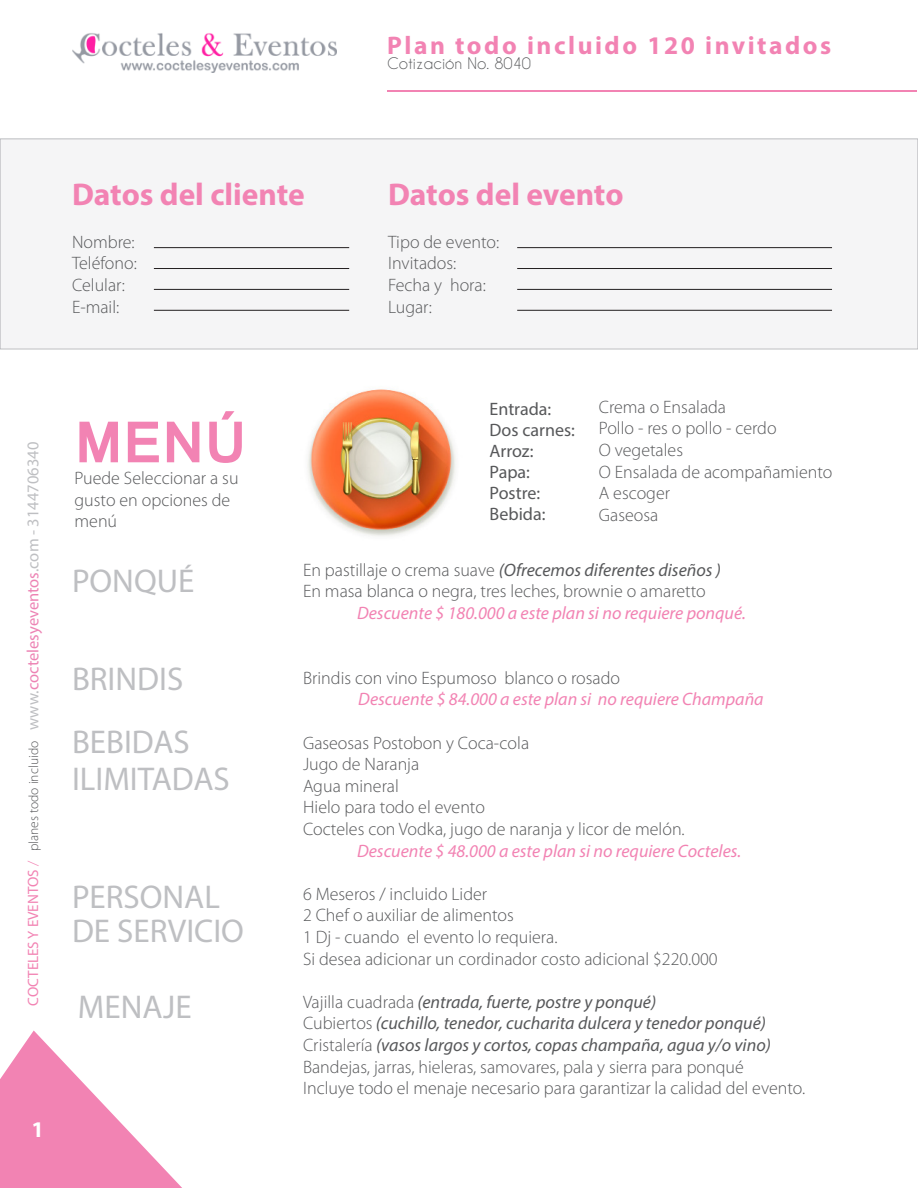
<style>
.page{position:relative;width:918px;height:1188px;background:#fff}
.page>*{position:absolute;margin:0;border:0;box-sizing:border-box;transform-origin:0 0}
.texto{font:700 63px "Latha";color:#f283b3}
.texto-2{font:33px/34.2px "Myriad Pro";color:#bebfc2}
.texto-3{font:700 31.5px "Myriad Pro";color:#f283b3}
.t1{font:700 25.5px "Myriad Pro";letter-spacing:.1em;color:#f283b3}
.t2{font:700 22.5px "Myriad Pro";color:#fff}
.texto-4{font:300 18px/21.6px "Myriad Pro";color:#57585a}
.texto-5{font:italic 18px "Myriad Pro";color:#57585a}
.texto-6{font:italic 18px "Myriad Pro";color:#f283b3}
.texto_regular{font:18px/21px "Myriad Pro";color:#57585a}
.t3{font:16.5px "Myriad Pro";color:#bebfc2}
.t4{font:15px "Caviar Dreams";color:#57585a}
.s1{font-size:15px;color:#f283b3}
.s2{font-weight:300;font-size:15px;color:#f283b3}
.s3{font-weight:300;font-size:13.5px;color:#57585a}
.s4{color:#ed83b4}
.s5{font-weight:300;font-style:normal}
</style>
<div class="page">
<img style="left:72px;top:33px;width:265px;height:40px">
<svg style="left:0;top:1030px;width:182px;height:158px"></svg>
<hr style="left:388px;top:91px;width:529px;height:1px;background:#f283b3">
<div style="left:0;top:139px;width:918px;height:210px;background:#f5f5f6"></div>
<div style="left:0;top:139px;width:918px;height:210px;border:1px solid #bebfc2"></div>
<hr style="left:154px;top:247px;width:195px;height:1px;background:#231f20">
<hr style="left:517px;top:247px;width:315px;height:1px;background:#231f20">
<hr style="left:154px;top:268px;width:195px;height:1px;background:#231f20">
<hr style="left:517px;top:268px;width:315px;height:1px;background:#231f20">
<hr style="left:154px;top:289px;width:195px;height:1px;background:#231f20">
<hr style="left:517px;top:289px;width:315px;height:1px;background:#231f20">
<hr style="left:154px;top:310px;width:195px;height:1px;background:#231f20">
<hr style="left:517px;top:310px;width:315px;height:1px;background:#231f20">
<img style="left:307px;top:389px;width:149px;height:147px">
<h3 class="t1" style="left:387px;top:29px;width:446px">Plan todo incluido 120 invitados</h3>
<p class="t4" style="left:387px;top:55px;width:146px">Cotización No. 8040</p>
<p class="texto-3" style="left:72px;top:173px;width:234px">Datos del cliente</p>
<p class="texto-4" style="left:72px;top:231px;width:64px">Nombre:</p>
<p class="texto-4" style="left:72px;top:252px;width:66px">Teléfono:</p>
<p class="texto-4" style="left:72px;top:274px;width:55px">Celular:</p>
<p class="texto-4" style="left:72px;top:296px;width:49px">E-mail:</p>
<p class="texto-3" style="left:388px;top:173px;width:237px">Datos del evento</p>
<p class="texto-4" style="left:388px;top:231px;width:113px">Tipo de evento:</p>
<p class="texto-4" style="left:388px;top:252px;width:70px">Invitados:</p>
<p class="texto-4" style="left:388px;top:274px;width:99px">Fecha y hora:</p>
<p class="texto-4" style="left:388px;top:296px;width:46px">Lugar:</p>
<p class="t3" style="left:23px;top:1006px;width:565px;rotate:-90deg"><span class="s1">COCTELES Y EVENTOS</span> <span class="s2">/</span> <span class="s3">planes todo incluido</span> www.<span class="s4">coctelesyeventos</span>.com - 3144706340</p>
<p class="texto" style="left:75px;top:392px;width:174px">MENÚ</p>
<p class="texto-4" style="left:75px;top:467px;width:166px">Puede Seleccionar a su gusto en opciones de menú</p>
<p class="texto-2" style="left:72px;top:563px;width:124px">PONQUÉ</p>
<p class="texto-2" style="left:72px;top:662px;width:113px">BRINDIS</p>
<p class="texto-2" style="left:72px;top:724px;width:119px">BEBIDAS</p>
<p class="texto-2" style="left:72px;top:761px;width:159px">ILIMITADAS</p>
<p class="texto-2" style="left:72px;top:880px;width:174px">PERSONAL<br>DE SERVICIO</p>
<p class="texto-2" style="left:78px;top:989px;width:115px">MENAJE</p>
<p class="t2" style="left:32px;top:1115px;width:14px">1</p>
<p class="texto_regular" style="left:490px;top:398px;width:63px">Entrada:</p>
<p class="texto_regular" style="left:490px;top:419px;width:87px">Dos carnes:<br>Arroz:</p>
<p class="texto_regular" style="left:490px;top:461px;width:42px">Papa:</p>
<p class="texto_regular" style="left:490px;top:482px;width:52px">Postre:</p>
<p class="texto_regular" style="left:490px;top:503px;width:57px">Bebida:</p>
<p class="texto-4" style="left:599px;top:396px;width:129px">Crema o Ensalada</p>
<p class="texto-4" style="left:599px;top:417px;width:179px">Pollo - res o pollo - cerdo</p>
<p class="texto-4" style="left:599px;top:439px;width:86px">O vegetales</p>
<p class="texto-4" style="left:599px;top:461px;width:235px">O Ensalada de acompañamiento</p>
<p class="texto-4" style="left:599px;top:482px;width:73px">A escoger</p>
<p class="texto-4" style="left:599px;top:504px;width:61px">Gaseosa</p>
<p class="texto-5" style="left:303px;top:559px;width:419px"><span class="s5">En pastillaje o crema suave</span> (Ofrecemos diferentes diseños )</p>
<p class="texto-4" style="left:303px;top:580px;width:404px">En masa blanca o negra, tres leches, brownie o amaretto</p>
<p class="texto-6" style="left:357px;top:602px;width:390px">Descuente $ 180.000 a este plan si no requiere ponqué.</p>
<p class="texto-4" style="left:303px;top:667px;width:319px">Brindis con vino Espumoso blanco o rosado</p>
<p class="texto-6" style="left:358px;top:688px;width:407px">Descuente $ 84.000 a este plan si no requiere Champaña</p>
<p class="texto-4" style="left:303px;top:732px;width:228px">Gaseosas Postobon y Coca-cola</p>
<p class="texto-4" style="left:303px;top:753px;width:118px">Jugo de Naranja</p>
<p class="texto-4" style="left:303px;top:775px;width:97px">Agua mineral</p>
<p class="texto-4" style="left:303px;top:796px;width:184px">Hielo para todo el evento</p>
<p class="texto-4" style="left:303px;top:818px;width:383px">Cocteles con Vodka, jugo de naranja y licor de melón.</p>
<p class="texto-6" style="left:357px;top:839px;width:386px">Descuente $ 48.000 a este plan si no requiere Cocteles.</p>
<p class="texto-4" style="left:303px;top:883px;width:186px">6 Meseros / incluido Lider</p>
<p class="texto-4" style="left:303px;top:904px;width:212px">2 Chef o auxiliar de alimentos</p>
<p class="texto-4" style="left:303px;top:926px;width:256px">1 Dj - cuando el evento lo requiera.</p>
<p class="texto-4" style="left:303px;top:948px;width:416px">Si desea adicionar un cordinador costo adicional $220.000</p>
<p class="texto-5" style="left:303px;top:991px;width:355px"><span class="s5">Vajilla cuadrada</span> (entrada, fuerte, postre y ponqué)</p>
<p class="texto-5" style="left:303px;top:1012px;width:465px"><span class="s5">Cubiertos</span> (cuchillo, tenedor, cucharita dulcera y tenedor ponqué)</p>
<p class="texto-5" style="left:303px;top:1034px;width:469px"><span class="s5">Cristalería</span> (vasos largos y cortos, copas champaña, agua y/o vino)</p>
<p class="texto-4" style="left:303px;top:1056px;width:442px">Bandejas, jarras, hieleras, samovares, pala y sierra para ponqué</p>
<p class="texto-4" style="left:303px;top:1077px;width:504px">Incluye todo el menaje necesario para garantizar la calidad del evento.</p>
</div>
